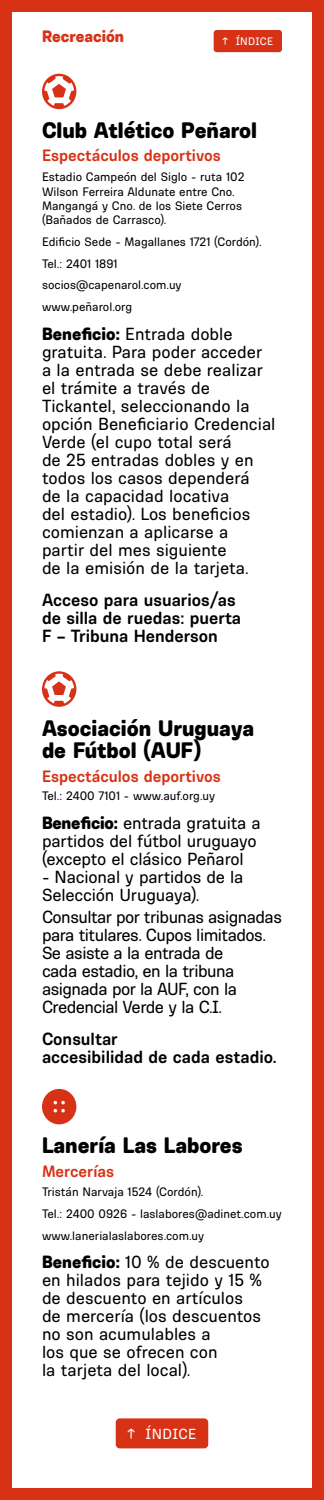
<style>
.page{position:relative;width:324px;height:1500px;background:#fff}
.page>*{position:absolute;margin:0;border:0;box-sizing:border-box;transform-origin:0 0}
.t1{font:900 22.8px/22.8px "Ciudadana";color:#000}
.t2{font:18px/18px "Ciudadana";color:#000}
.t3{font:18px/18px "Ciudadana";letter-spacing:-.03em;color:#000}
.t4{font:700 18px/18px "Ciudadana";color:#000}
.t5{font:700 16.8px "Ciudadana";color:#d83216}
.t6{font:900 16.8px "Ciudadana";color:#d83216}
.t7{font:15.03px "Ciudadana";letter-spacing:.03em;color:#fff}
.t8{font:12.6px/21.6px "Ciudadana";color:#000}
.t9{font:11.1px "Ciudadana";letter-spacing:.03em;color:#fff}
.s1{font-weight:900}
</style>
<div class="page">
<div style="left:0;top:1488px;width:324px;height:12px;background:#d83216"></div>
<div style="left:312px;top:1px;width:12px;height:1499px;background:#d83216"></div>
<div style="left:0;top:0;width:12px;height:1500px;background:#d83216"></div>
<div style="left:0;top:0;width:324px;height:12px;background:#d83216"></div>
<svg style="left:42px;top:74px;width:34px;height:35px"></svg>
<svg style="left:42px;top:671px;width:34px;height:36px"></svg>
<svg style="left:42px;top:1089px;width:34px;height:35px"></svg>
<div style="left:116px;top:1418px;width:92px;height:30px;background:#d83216;border-radius:4px"></div>
<div style="left:214px;top:30px;width:68px;height:22px;background:#d83216;border-radius:3px"></div>
<p class="t6" style="left:42px;top:25px;width:84px">Recreación</p>
<p class="t9" style="left:222px;top:35px;width:52px">↑ ÍNDICE</p>
<p class="t1" style="left:42px;top:118px;width:217px">Club Atlético Peñarol</p>
<p class="t5" style="left:42px;top:146px;width:180px">Espectáculos deportivos</p>
<p class="t8" style="left:42px;top:170px;width:204px;line-height:14.4px">Estadio Campeón del Siglo - ruta 102<br>Wilson Ferreira Aldunate entre Cno.<br>Mangangá y Cno. de los Siete Cerros (Bañados de Carrasco).</p>
<p class="t8" style="left:42px;top:231px;width:221px">Edificio Sede - Magallanes 1721 (Cordón).<br>Tel.: 2401 1891<br>socios@capenarol.com.uy www.peñarol.org</p>
<p class="t2" style="left:42px;top:324px;width:235px"><span class="s1">Beneficio:</span> Entrada doble gratuita. Para poder acceder a la entrada se debe realizar el trámite a través de<br>Tickantel, seleccionando la opción Beneficiario Credencial<br>Verde (el cupo total será<br>de 25 entradas dobles y en todos los casos dependerá<br>de la capacidad locativa<br>del estadio). Los beneficios comienzan a aplicarse a<br>partir del mes siguiente<br>de la emisión de la tarjeta.</p>
<p class="t4" style="left:42px;top:590px;width:201px">Acceso para usuarios/as de silla de ruedas: puerta<br>F – Tribuna Henderson</p>
<p class="t1" style="left:42px;top:716px;width:214px">Asociación Uruguaya de Fútbol (AUF)</p>
<p class="t5" style="left:42px;top:766px;width:180px">Espectáculos deportivos</p>
<p class="t8" style="left:42px;top:785px;width:175px">Tel.: 2400 7101 - www.auf.org.uy</p>
<p class="t2" style="left:42px;top:814px;width:220px"><span class="s1">Beneficio:</span> entrada gratuita a partidos del fútbol uruguayo (excepto el clásico Peñarol</p>
<p class="t2" style="left:42px;top:868px;width:203px">- Nacional y partidos de la<br>Selección Uruguaya).</p>
<p class="t3" style="left:42px;top:907px;width:242px">Consultar por tribunas asignadas para titulares. Cupos limitados.<br>Se asiste a la entrada de<br>cada estadio, en la tribuna asignada por la AUF, con la<br>Credencial Verde y la C.I.</p>
<p class="t4" style="left:42px;top:1030px;width:236px">Consultar<br>accesibilidad de cada estadio.</p>
<p class="t1" style="left:42px;top:1133px;width:202px">Lanería Las Labores</p>
<p class="t5" style="left:42px;top:1161px;width:74px">Mercerías</p>
<p class="t8" style="left:42px;top:1181px;width:241px">Tristán Narvaja 1524 (Cordón).<br>Tel.: 2400 0926 - laslabores@adinet.com.uy www.lanerialaslabores.com.uy</p>
<p class="t2" style="left:42px;top:1253px;width:229px"><span class="s1">Beneficio:</span> 10 % de descuento en hilados para tejido y 15 % de descuento en artículos<br>de mercería (los descuentos no son acumulables a<br>los que se ofrecen con<br>la tarjeta del local).</p>
<p class="t7" style="left:128px;top:1425px;width:70px">↑ ÍNDICE</p>
</div>
